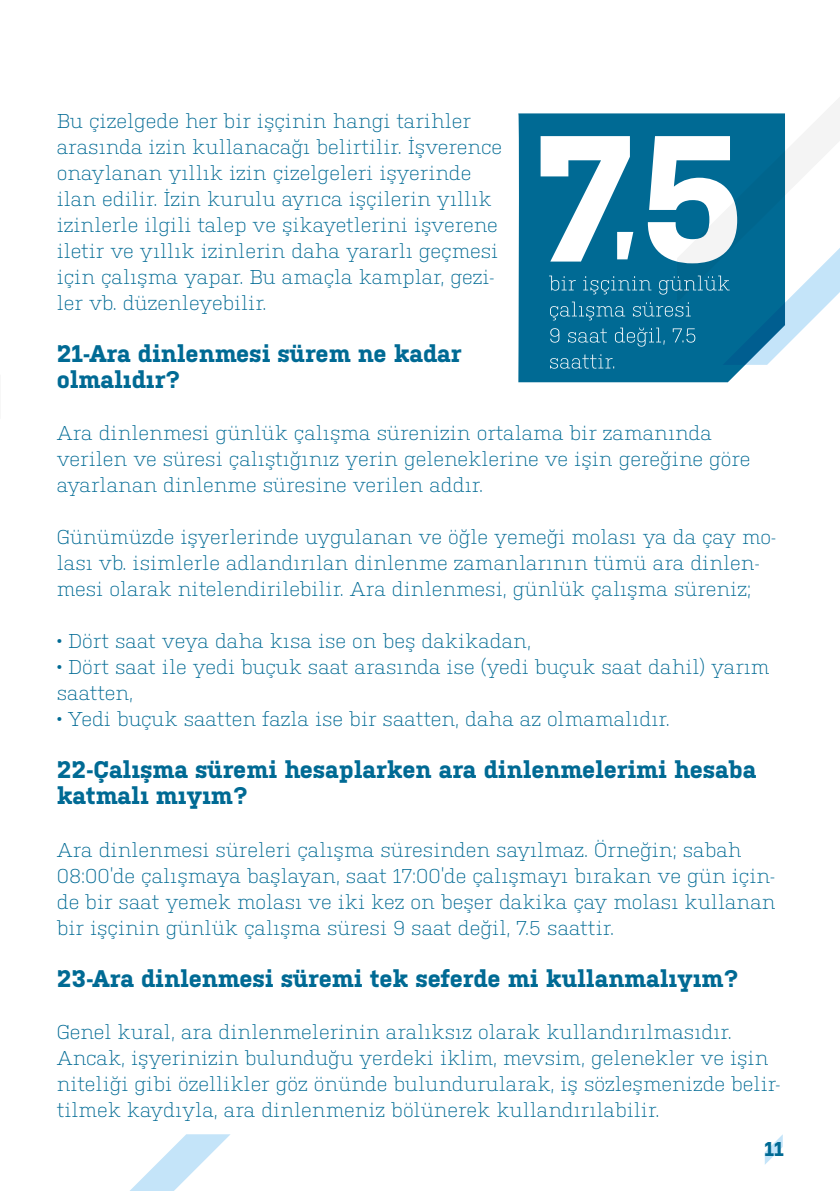
<style>
.page{position:relative;width:840px;height:1191px;background:#fff}
.page>*{position:absolute;margin:0;border:0;box-sizing:border-box;transform-origin:0 0}
.t1{font:700 24px/26px "Kulturista";color:#006a94}
.t2{font:300 20px/26px "Kulturista";color:#006a94}
.t3{font:700 20px "Kulturista";color:#006a94}
</style>
<div class="page">
<svg style="left:764px;top:1135px;width:18px;height:29px"></svg>
<hr style="left:0;top:0;width:1px;height:1191px;background:#ededed">
<svg style="left:0;top:374px;width:1px;height:121px"></svg>
<svg style="left:130px;top:1134px;width:100px;height:57px"></svg>
<div style="left:518px;top:113px;width:223px;height:269px;background:#006a94"></div>
<svg style="left:676px;top:99px;width:163px;height:37px"></svg>
<svg style="left:540px;top:136px;width:299px;height:233px"></svg>
<p class="t2" style="left:57px;top:107px;width:446px">Bu çizelgede her bir işçinin hangi tarihler arasında izin kullanacağı belirtilir. İşverence onaylanan yıllık izin çizelgeleri işyerinde ilan edilir. İzin kurulu ayrıca işçilerin yıllık izinlerle ilgili talep ve şikayetlerini işverene iletir ve yıllık izinlerin daha yararlı geçmesi için çalışma yapar. Bu amaçla kamplar, gezi&shy;ler vb. düzenleyebilir.</p>
<p class="t1" style="left:57px;top:341px;width:406px">21-Ara dinlenmesi sürem ne kadar olmalıdır?</p>
<p class="t2" style="left:57px;top:419px;width:695px">Ara dinlenmesi günlük çalışma sürenizin ortalama bir zamanında verilen ve süresi çalıştığınız yerin geleneklerine ve işin gereğine göre ayarlanan dinlenme süresine verilen addır.</p>
<p class="t2" style="left:57px;top:523px;width:720px">Günümüzde işyerlerinde uygulanan ve öğle yemeği molası ya da çay mo&shy;lası vb. isimlerle adlandırılan dinlenme zamanlarının tümü ara dinlen&shy;mesi olarak nitelendirilebilir. Ara dinlenmesi, günlük çalışma süreniz;</p>
<p class="t2" style="left:57px;top:627px;width:475px">• Dört saat veya daha kısa ise on beş dakikadan,</p>
<p class="t2" style="left:57px;top:653px;width:714px">• Dört saat ile yedi buçuk saat arasında ise (yedi buçuk saat dahil) yarım saatten,</p>
<p class="t2" style="left:57px;top:705px;width:614px">• Yedi buçuk saatten fazla ise bir saatten, daha az olmamalıdır.</p>
<p class="t1" style="left:57px;top:757px;width:700px">22-Çalışma süremi hesaplarken ara dinlenmelerimi hesaba katmalı mıyım?</p>
<p class="t2" style="left:57px;top:835px;width:720px">Ara dinlenmesi süreleri çalışma süresinden sayılmaz. Örneğin; sabah 08:00’de çalışmaya başlayan, saat 17:00’de çalışmayı bırakan ve gün için&shy;de bir saat yemek molası ve iki kez on beşer dakika çay molası kullanan bir işçinin günlük çalışma süresi 9 saat değil, 7.5 saattir.</p>
<p class="t1" style="left:57px;top:965px;width:683px">23-Ara dinlenmesi süremi tek seferde mi kullanmalıyım?</p>
<p class="t2" style="left:57px;top:1017px;width:724px">Genel kural, ara dinlenmelerinin aralıksız olarak kullandırılmasıdır.<br>Ancak, işyerinizin bulunduğu yerdeki iklim, mevsim, gelenekler ve işin niteliği gibi özellikler göz önünde bulundurularak, iş sözleşmenizde belir&shy;tilmek kaydıyla, ara dinlenmeniz bölünerek kullandırılabilir.</p>
<p class="t3" style="left:764px;top:1137px;width:21px">11</p>
</div>
